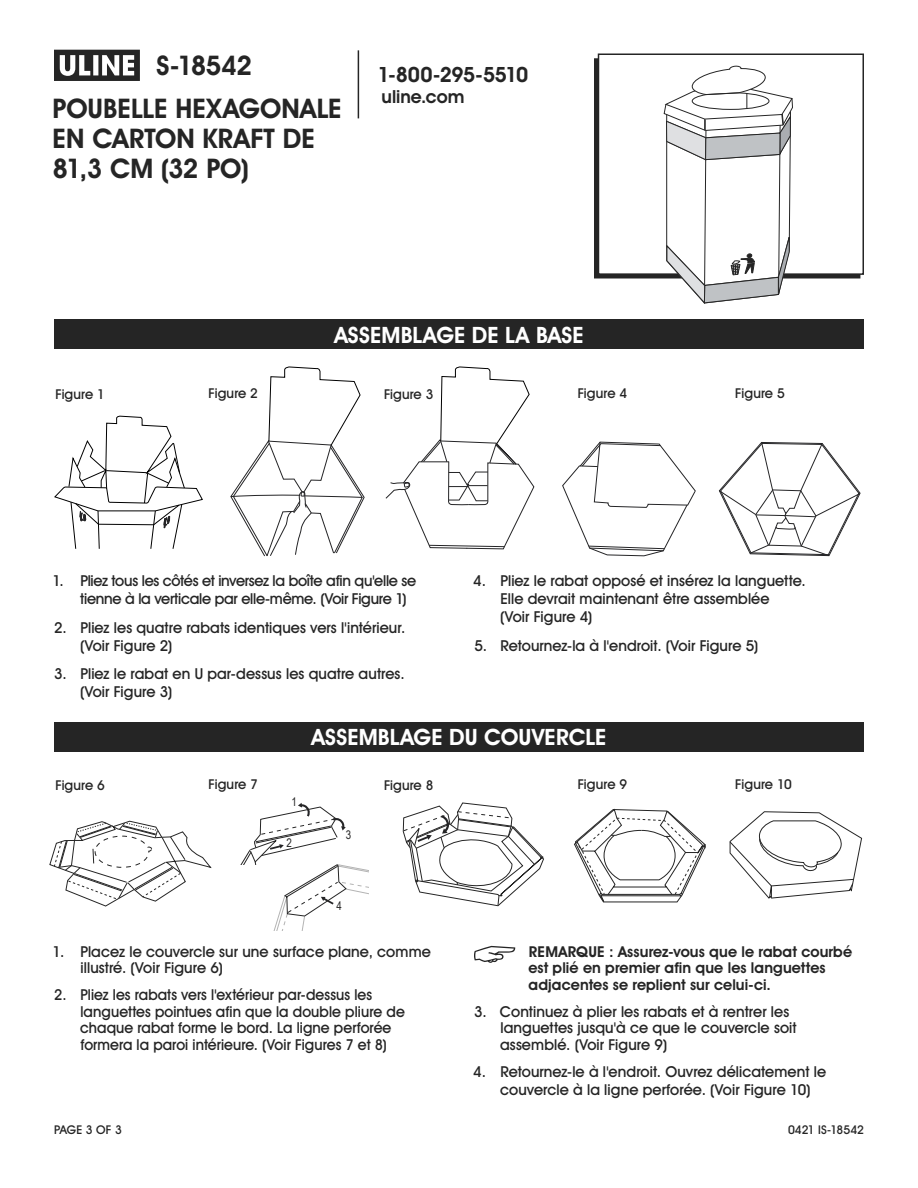
<style>
.page{position:relative;width:918px;height:1188px;background:#fff}
.page>*{position:absolute;margin:0;border:0;box-sizing:border-box;transform-origin:0 0}
.t1{font:700 27px/30px "Uline Two Knine";color:#252525}
.t2{font:700 22.5px "Uline Two Knine";letter-spacing:.005em;color:#fff}
.t3{font:700 21px "Uline Two Knine";letter-spacing:-.02em;color:#252525}
.t4{font:700 18px "Uline Two Knine";color:#252525}
.t5{font:15px/16.5px "Uline Two Knine";letter-spacing:.005em;color:#252525}
.t6{font:700 15px/16.5px "Uline Two Knine";letter-spacing:.005em;color:#252525}
.t7{font:15px/18px "Uline Two Knine";letter-spacing:-.02em;color:#252525}
.t8{font:13.5px "Uline Two Knine";letter-spacing:.01em;color:#252525}
.t9{font:12px "Uline Two Knine";letter-spacing:-.005em;color:#252525}
.t10{font:11.85px "Arial Narrow";color:#252525}
</style>
<div class="page">
<svg style="left:54px;top:50px;width:86px;height:31px"></svg>
<hr style="left:358px;top:50px;width:1px;height:68px;background:#252525">
<svg style="left:240px;top:803px;width:128px;height:128px"></svg>
<svg style="left:719px;top:442px;width:142px;height:114px"></svg>
<svg style="left:385px;top:367px;width:149px;height:183px"></svg>
<svg style="left:562px;top:442px;width:134px;height:114px"></svg>
<svg style="left:54px;top:416px;width:149px;height:133px"></svg>
<div style="left:54px;top:319px;width:810px;height:30px;background:#252525"></div>
<div style="left:54px;top:722px;width:810px;height:30px;background:#252525"></div>
<svg style="left:231px;top:367px;width:133px;height:189px"></svg>
<svg style="left:474px;top:946px;width:41px;height:17px"></svg>
<svg style="left:403px;top:803px;width:141px;height:103px"></svg>
<svg style="left:574px;top:809px;width:131px;height:93px"></svg>
<svg style="left:730px;top:811px;width:132px;height:87px"></svg>
<svg style="left:49px;top:821px;width:163px;height:85px"></svg>
<div style="left:598px;top:54px;width:266px;height:221px;border:2px solid #252525"></div>
<svg style="left:664px;top:66px;width:129px;height:238px"></svg>
<h1 class="t1" style="left:157px;top:50px;width:97px">S-18542</h1>
<h3 class="t3" style="left:377px;top:62px;width:152px">1-800-295-5510</h3>
<p class="t4" style="left:381px;top:86px;width:84px">uline.com</p>
<h1 class="t1" style="left:52px;top:94px;width:291px">POUBELLE HEXAGONALE<br>EN CARTON KRAFT DE<br>81,3 CM (32 PO)</h1>
<h2 class="t2" style="left:334px;top:321px;width:251px">ASSEMBLAGE DE LA BASE</h2>
<p class="t8" style="left:56px;top:386px;width:51px">Figure 1</p>
<p class="t8" style="left:209px;top:385px;width:51px">Figure 2</p>
<p class="t8" style="left:384px;top:386px;width:51px">Figure 3</p>
<p class="t8" style="left:578px;top:385px;width:51px">Figure 4</p>
<p class="t8" style="left:735px;top:385px;width:51px">Figure 5</p>
<p class="t7" style="left:80px;top:571px;width:337px;text-indent:-28px">1. Pliez tous les côtés et inversez la boîte afin qu'elle se tienne à la verticale par elle-même. (Voir Figure 1)</p>
<p class="t5" style="left:80px;top:618px;width:327px;line-height:18px;text-indent:-26px">2. Pliez les quatre rabats identiques vers l'intérieur. (Voir Figure 2)</p>
<p class="t5" style="left:80px;top:665px;width:326px;line-height:18px;text-indent:-26px">3. Pliez le rabat en U par-dessus les quatre autres. (Voir Figure 3)</p>
<p class="t5" style="left:500px;top:571px;width:307px;line-height:18px;text-indent:-27px">4. Pliez le rabat opposé et insérez la languette.<br>Elle devrait maintenant être assemblée<br>(Voir Figure 4)</p>
<p class="t5" style="left:474px;top:637px;width:285px">5. Retournez-la à l'endroit. (Voir Figure 5)</p>
<h2 class="t2" style="left:312px;top:724px;width:296px">ASSEMBLAGE DU COUVERCLE</h2>
<p class="t8" style="left:56px;top:777px;width:51px">Figure 6</p>
<p class="t8" style="left:209px;top:776px;width:51px">Figure 7</p>
<p class="t8" style="left:384px;top:777px;width:51px">Figure 8</p>
<p class="t8" style="left:578px;top:776px;width:51px">Figure 9</p>
<p class="t8" style="left:735px;top:776px;width:58px">Figure 10</p>
<p class="t10" style="left:291px;top:794px;width:7px">1</p>
<p class="t10" style="left:287px;top:835px;width:7px">2</p>
<p class="t10" style="left:346px;top:826px;width:7px">3</p>
<p class="t10" style="left:336px;top:897px;width:7px">4</p>
<p class="t5" style="left:81px;top:943px;width:352px;text-indent:-28px">1. Placez le couvercle sur une surface plane, comme illustré. (Voir Figure 6)</p>
<p class="t5" style="left:80px;top:987px;width:326px;text-indent:-26px">2. Pliez les rabats vers l'extérieur par-dessus les languettes pointues afin que la double pliure de chaque rabat forme le bord. La ligne perforée formera la paroi intérieure. (Voir Figures 7 et 8)</p>
<p class="t6" style="left:528px;top:943px;width:325px">REMARQUE : Assurez-vous que le rabat courbé est plié en premier afin que les languettes adjacentes se replient sur celui-ci.</p>
<p class="t5" style="left:500px;top:1003px;width:298px;text-indent:-26px">3. Continuez à plier les rabats et à rentrer les languettes jusqu'à ce que le couvercle soit assemblé. (Voir Figure 9)</p>
<p class="t5" style="left:500px;top:1063px;width:328px;line-height:18px;text-indent:-27px">4. Retournez-le à l'endroit. Ouvrez délicatement le couvercle à la ligne perforée. (Voir Figure 10)</p>
<p class="t9" style="left:54px;top:1122px;width:69px">PAGE 3 OF 3</p>
<p class="t9" style="left:788px;top:1122px;width:77px">0421 IS-18542</p>
</div>
